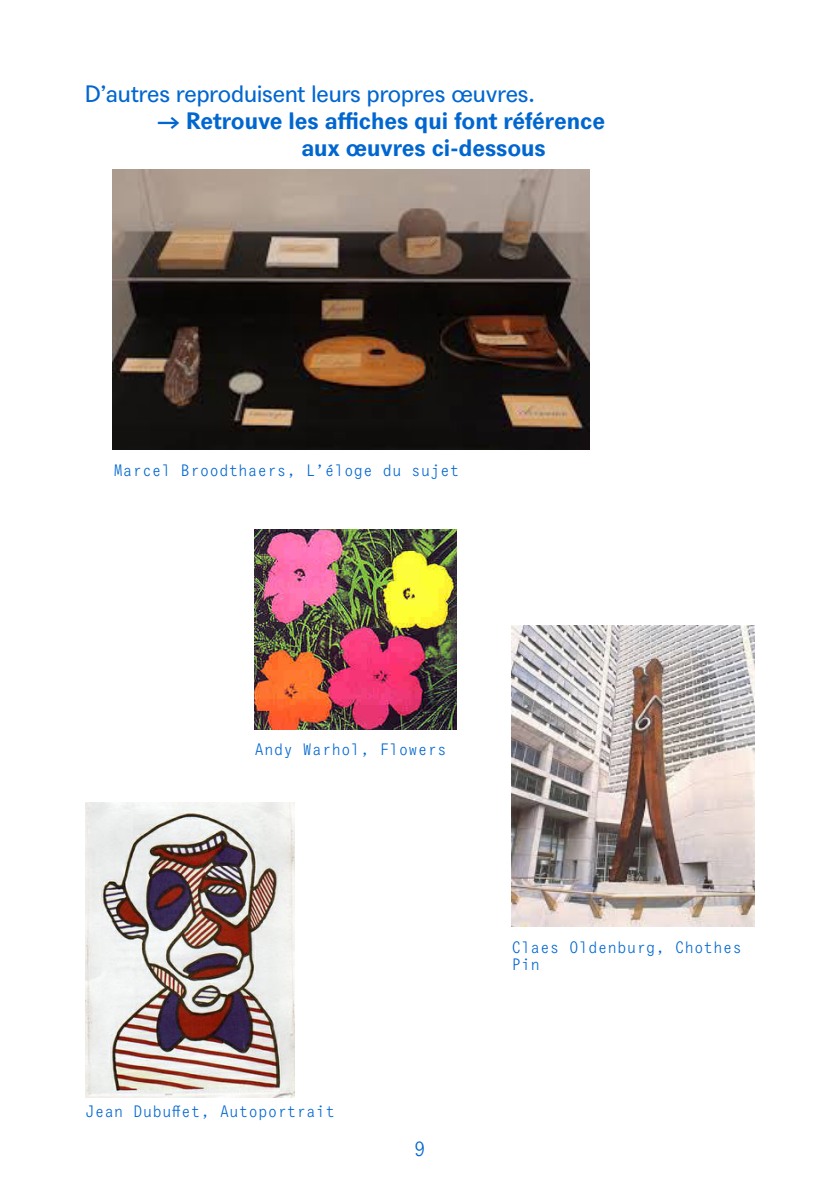
<style>
.page{position:relative;width:840px;height:1191px;background:#fff}
.page>*{position:absolute;margin:0;border:0;box-sizing:border-box;transform-origin:0 0}
.Base{font:700 23px/27px "Agipo";color:#0066d0}
.Base-2{font:23px "Agipo";color:#0066d0}
.t1{font:20px "Agipo Mono";color:#0066d0}
.Mono_petit{font:16px/17px "Agipo Mono";color:#0066d0}
</style>
<div class="page">
<img style="left:511px;top:625px;width:243px;height:301px">
<img style="left:254px;top:529px;width:202px;height:200px">
<img style="left:112px;top:170px;width:477px;height:280px">
<img style="left:85px;top:802px;width:209px;height:295px">
<p class="Base-2" style="left:85px;top:76px;width:451px">D’autres reproduisent leurs propres œuvres.</p>
<p class="Base" style="left:301px;top:105px;width:305px;text-indent:-144px">→ Retrouve les affiches qui font référence aux œuvres ci-dessous</p>
<p class="Mono_petit" style="left:113px;top:460px;width:347px">Marcel Broodthaers, L’éloge du sujet</p>
<p class="Mono_petit" style="left:254px;top:739px;width:194px">Andy Warhol, Flowers</p>
<p class="Mono_petit" style="left:85px;top:1102px;width:251px">Jean Dubuffet, Autoportrait</p>
<p class="t1" style="left:414px;top:1133px;width:13px">9</p>
<p class="Mono_petit" style="left:511px;top:937px;width:232px">Claes Oldenburg, Chothes<br>Pin</p>
</div>
